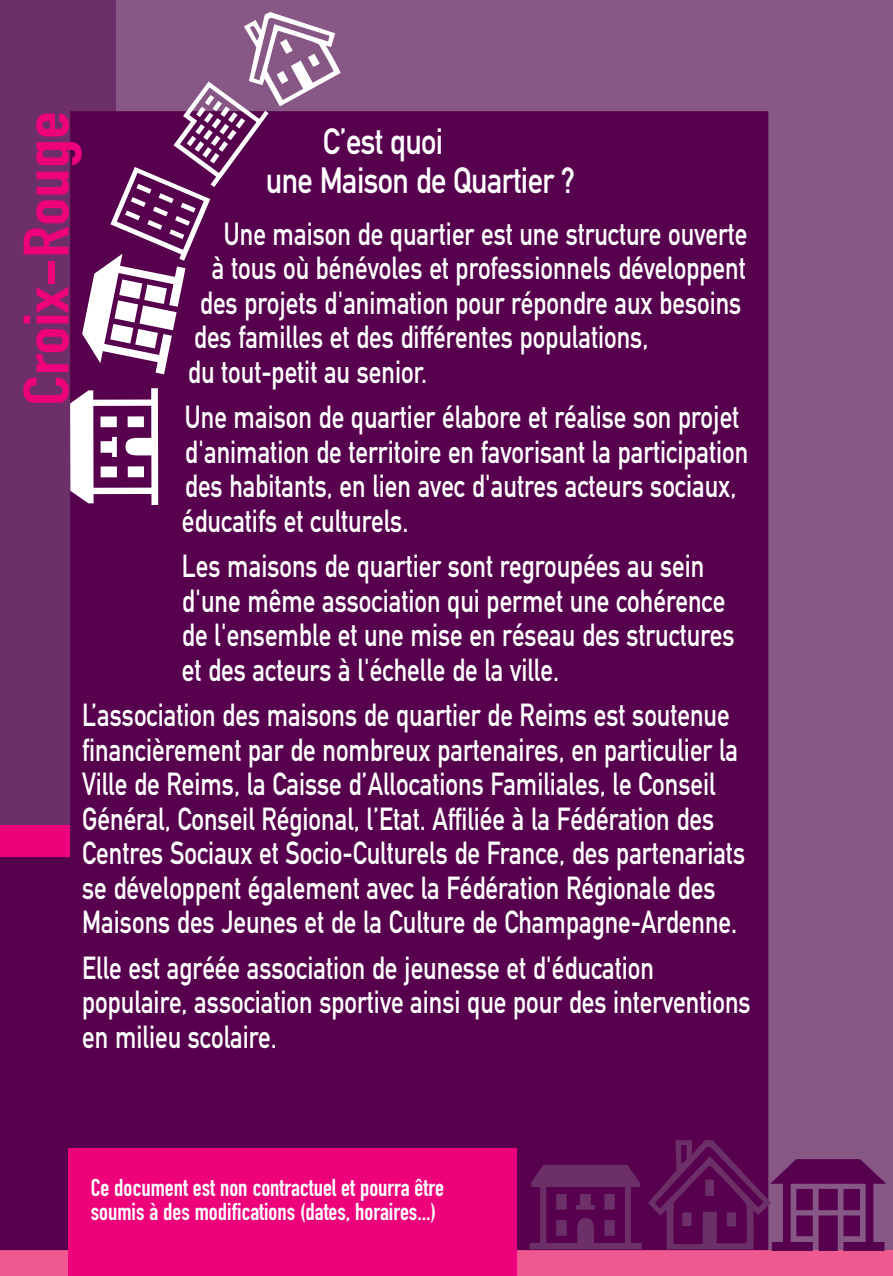
<style>
.page{position:relative;width:893px;height:1276px;background:#875885}
.page>*{position:absolute;margin:0;border:0;box-sizing:border-box;transform-origin:0 0}
.t1{font:115.5px "Communications P02";color:#fff}
.t2{font:111px "Communications P02";color:#6c2f68}
.t3{font:63px "DIN Engschrift";color:#ed027c;scale:1.2 1}
.t4{font:36px/38.7px "DIN Mittelschrift";letter-spacing:-.02em;color:#fff;scale:.85 1}
.t5{font:31.5px/34.5px "DIN Mittelschrift";color:#fff;scale:.8 1}
.t6{font:24px/24px "DIN Engschrift";color:#fff}
.s1{font-family:"Eclectic One";font-size:144px}
.s2{font-size:120px;color:#56004e}
</style>
<div class="page">
<div style="left:0;top:1250px;width:893px;height:26px;background:#f05891"></div>
<div style="left:0;top:0;width:116px;height:848px;background:#6c2f68"></div>
<div style="left:0;top:111px;width:768px;height:1139px;background:#56004e"></div>
<div style="left:0;top:825px;width:70px;height:31px;background:#ed027c"></div>
<div style="left:68px;top:1148px;width:449px;height:128px;background:#ed027c"></div>
<div style="left:77px;top:111px;width:276px;height:265px;background:#56004e"></div>
<h3 class="t3" style="left:9px;top:406px;width:247px;rotate:-90deg">Croix-Rouge</h3>
<p class="t4" style="left:266px;top:123px;width:365px;text-indent:57px">C’est quoi<br>une Maison de Quartier ?</p>
<p class="t5" style="left:224px;top:216px;width:656px">Une maison de quartier est une structure ouverte</p>
<p class="t5" style="left:212px;top:251px;width:669px">à tous où bénévoles et professionnels développent</p>
<p class="t5" style="left:200px;top:285px;width:678px">des projets d'animation pour répondre aux besoins</p>
<p class="t5" style="left:194px;top:320px;width:570px">des familles et des différentes populations,</p>
<p class="t5" style="left:188px;top:354px;width:301px">du tout-petit au senior.</p>
<p class="t5" style="left:182px;top:400px;width:709px">Une maison de quartier élabore et réalise son projet d'animation de territoire en favorisant la participation des habitants, en lien avec d'autres acteurs sociaux, éducatifs et culturels.</p>
<p class="t5" style="left:182px;top:549px;width:692px">Les maisons de quartier sont regroupées au sein d'une même association qui permet une cohérence de l'ensemble et une mise en réseau des structures et des acteurs à l'échelle de la ville.</p>
<p class="t5" style="left:82px;top:698px;width:830px">L’association des maisons de quartier de Reims est soutenue financièrement par de nombreux partenaires, en particulier la Ville de Reims, la Caisse d’Allocations Familiales, le Conseil Général, Conseil Régional, l’Etat. Affiliée à la Fédération des Centres Sociaux et Socio-Culturels de France, des partenariats se développent également avec la Fédération Régionale des Maisons des Jeunes et de la Culture de Champagne-Ardenne.</p>
<p class="t5" style="left:82px;top:950px;width:837px">Elle est agréée association de jeunesse et d'éducation populaire, association sportive ainsi que pour des interventions en milieu scolaire.</p>
<h1 class="t1" style="left:54px;top:511px;width:130px;rotate:-90deg">Y</h1>
<p class="t6" style="left:91px;top:1176px;width:355px">Ce document est non contractuel et pourra être soumis à des modifications (dates, horaires...)</p>
<h2 class="t2" style="left:524px;top:1149px;width:369px">Y<span class="s1">X</span><span class="s2">U</span></h2>
</div>
